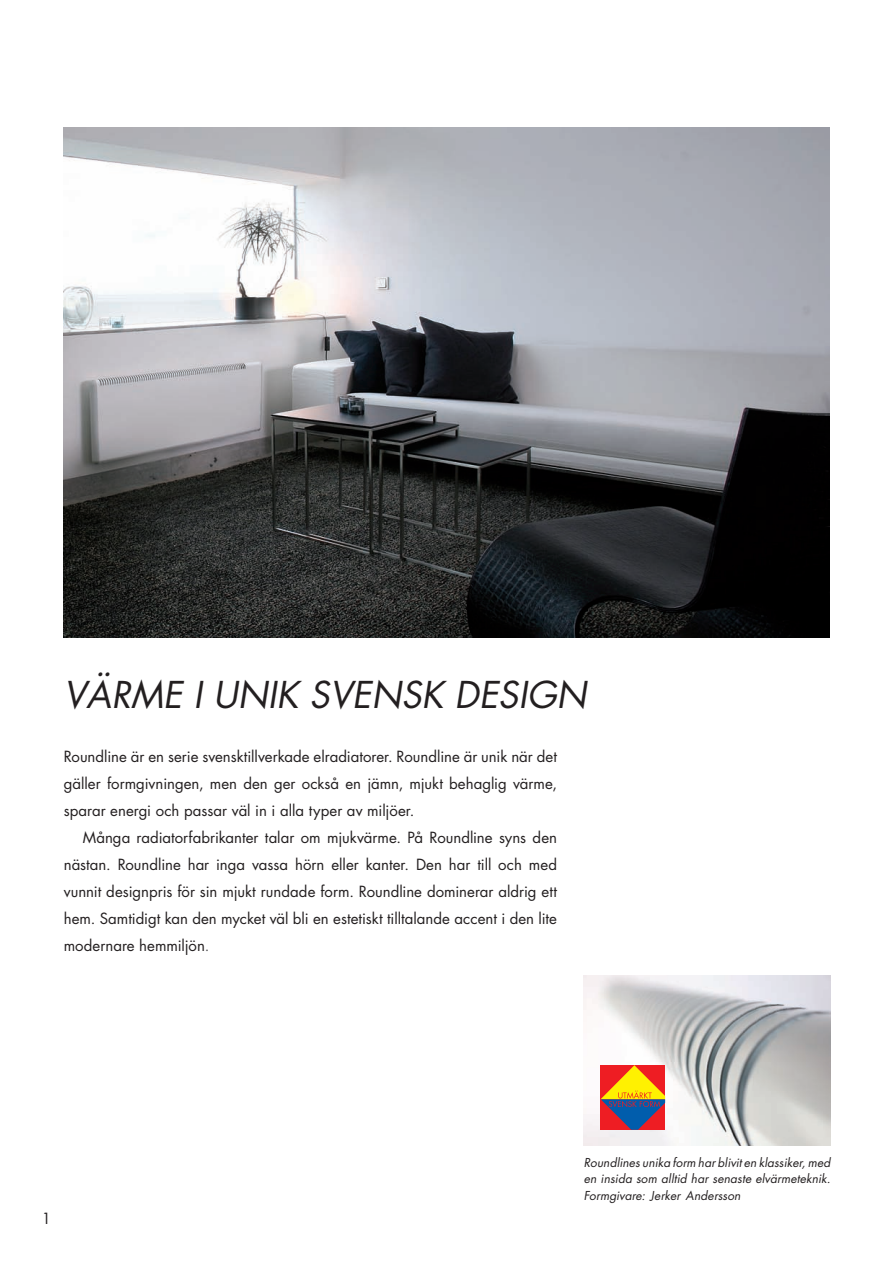
<style>
.page{position:relative;width:893px;height:1263px;background:#fff}
.page>*{position:absolute;margin:0;border:0;box-sizing:border-box;transform-origin:0 0}
.t1{font:italic 36px "Futura";color:#231f20}
.Brödtext_10{font:15px/27px "Futura";color:#231f20;text-align:justify}
.Brödtext_10-2{font:italic 12px/16.5px "Futura";letter-spacing:.005em;color:#231f20}
.s1{color:#58585a}
</style>
<div class="page">
<img style="left:584px;top:976px;width:247px;height:170px">
<img style="left:64px;top:128px;width:765px;height:510px">
<svg style="left:601px;top:1065px;width:64px;height:65px;background:#b7633c"></svg>
<p class="t1" style="left:64px;top:669px;width:524px">VÄRME I UNIK SVENSK DESIGN</p>
<p class="Brödtext_10" style="left:64px;top:743px;width:495px">Roundline är en serie svensktillverkade elradiatorer. Roundline är unik när det gäller formgivningen, men den ger också en jämn, mjukt behaglig värme, sparar energi och passar väl in i alla typer av miljöer.</p>
<p class="Brödtext_10" style="left:64px;top:824px;width:495px;text-indent:19px">Många radiatorfabrikanter talar om mjukvärme. På Roundline syns den nästan. Roundline har inga vassa hörn eller kanter. Den har till och med vunnit designpris för sin mjukt rundade form. Roundline dominerar aldrig ett hem. Samtidigt kan den mycket väl bli en estetiskt tilltalande accent i den lite modernare hemmiljön<span class="s1">.</span></p>
<p class="Brödtext_10" style="left:42px;top:1204px;width:11px">1</p>
<p class="Brödtext_10-2" style="left:584px;top:1154px;width:248px">Roundlines unika form har blivit en klassiker, med en insida som alltid har senaste elvärmeteknik.</p>
<p class="Brödtext_10-2" style="left:584px;top:1187px;width:158px">Formgivare: Jerker Andersson</p>
</div>
